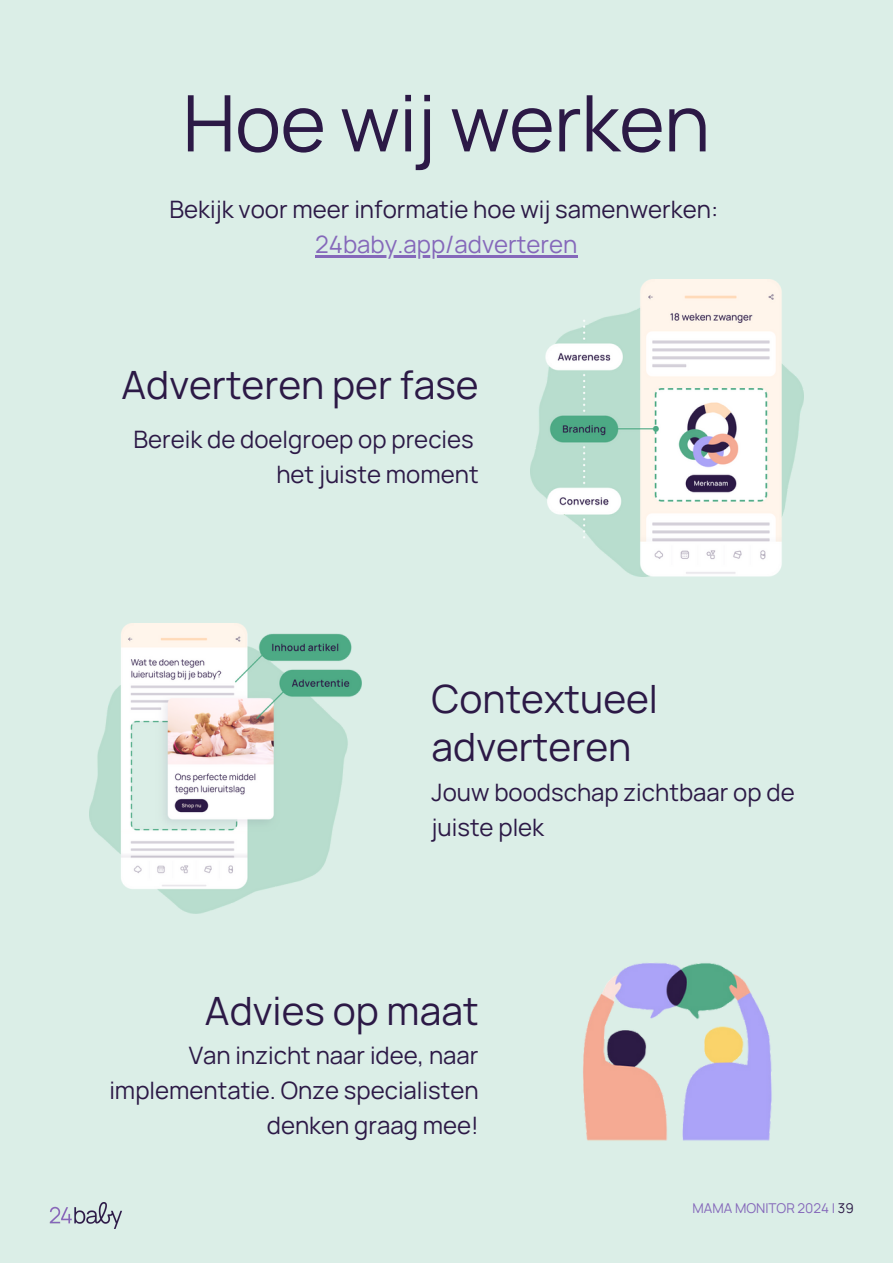
<style>
.page{position:relative;width:893px;height:1264px;background:#fff}
.page>*{position:absolute;margin:0;border:0;box-sizing:border-box;transform-origin:0 0}
.t1{font:78px "Manrope";letter-spacing:-.01em;color:#2c1946}
.t2{font:39px "Manrope";color:#2c1946}
.t3{font:24px/34.8px "Manrope";color:#2c1946}
.t4{font:24px "Manrope";color:#8568ba}
.t5{font:13.5px "Manrope";color:#8568ba}
.s1{color:#2c1946}
</style>
<div class="page">
<div style="left:0;top:0;width:892px;height:1262px;background:#dbeee7"></div>
<img style="left:530px;top:279px;width:273px;height:297px">
<img style="left:89px;top:623px;width:272px;height:290px">
<img style="left:583px;top:963px;width:189px;height:178px">
<hr style="left:315px;top:255px;width:262px;height:3px;background:#8568ba">
<img style="left:50px;top:1202px;width:72px;height:26px">
<p class="t1" style="left:182px;top:68px;width:529px">Hoe wij werken</p>
<p class="t3" style="left:169px;top:192px;width:550px">Bekijk voor meer informatie hoe wij samenwerken:</p>
<p class="t4" style="left:315px;top:228px;width:264px">24baby.app/adverteren</p>
<p class="t2" style="left:122px;top:357px;width:358px">Adverteren per fase</p>
<p class="t3" style="left:133px;top:421px;width:342px">Bereik de doelgroep op precies</p>
<p class="t3" style="left:276px;top:456px;width:204px">het juiste moment</p>
<p class="t2" style="left:431px;top:671px;width:228px">Contextueel</p>
<p class="t2" style="left:431px;top:719px;width:201px">adverteren</p>
<p class="t3" style="left:431px;top:774px;width:364px">Jouw boodschap zichtbaar op de juiste plek</p>
<p class="t2" style="left:205px;top:982px;width:275px">Advies op maat</p>
<p class="t3" style="left:109px;top:1037px;width:371px;text-align:right">Van inzicht naar idee, naar implementatie. Onze specialisten denken graag mee!</p>
<p class="t5" style="left:692px;top:1198px;width:163px">MAMA MONITOR 2024 | <span class="s1">39</span></p>
</div>
